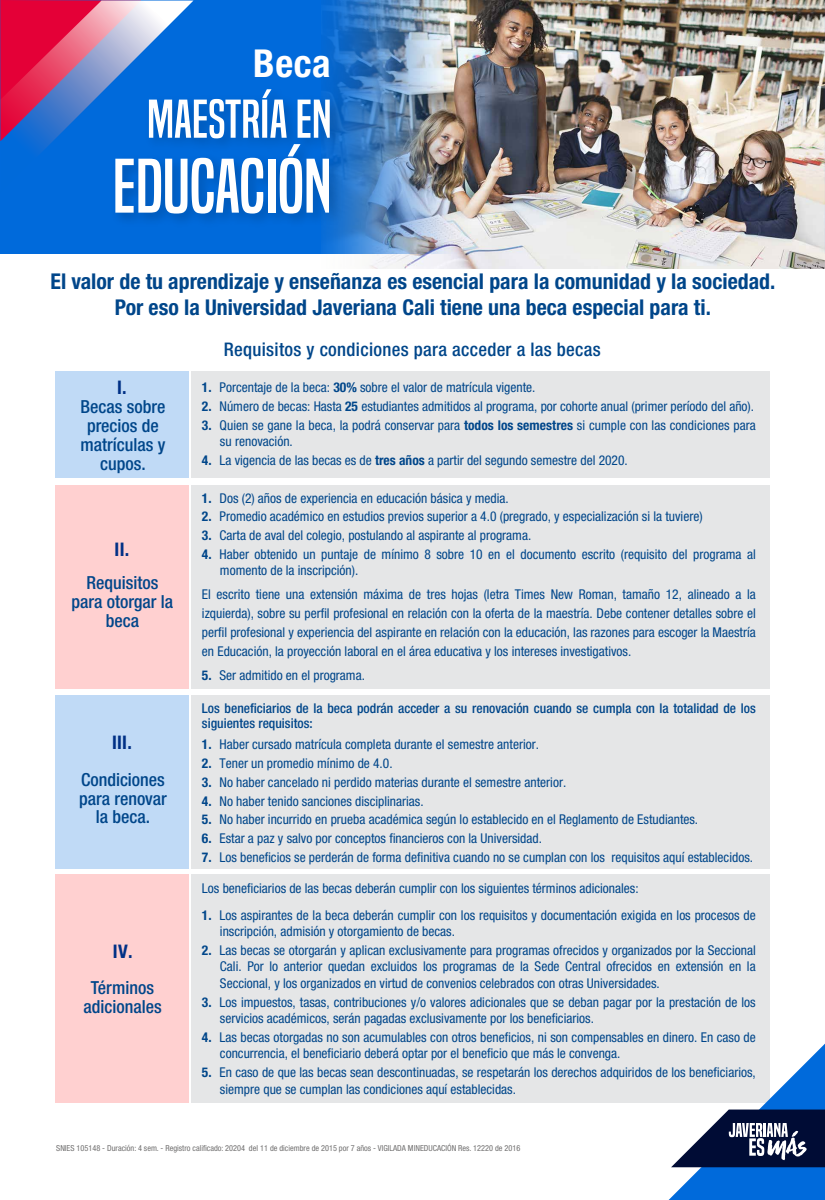
<style>
.page{position:relative;width:825px;height:1200px;background:#fff}
.page>*{position:absolute;margin:0;border:0;box-sizing:border-box;transform-origin:0 0}
.t1{font:71.25px "Built Titling Rg";color:#fff;scale:1.1 1}
.t2{font:50.4px "Built Titling Rg";color:#fff;scale:1.1 1}
.t3{font:700 condensed 38.55px "Helvetica Neue LT Std";color:#fff}
.t4{font:700 condensed 21.83px/26.2px "Helvetica Neue LT Std";color:#00468a;text-align:center}
.t5{font:500 condensed 18.75px "Helvetica Neue LT Std";letter-spacing:.015em;color:#00468a}
.t6{font:700 condensed 18.75px "Helvetica Neue LT Std";letter-spacing:.015em;color:#003086}
.t7{font:500 condensed 18px/18.8px "Helvetica Neue LT Std";color:#00468a;text-align:center}
.t8{font:condensed 13.5px/16.5px "Helvetica Neue LT Std";color:#00468a}
.t9{font:500 condensed 13.5px/15px "Helvetica Neue LT Std";color:#00468a}
.t10{font:condensed 8.25px "Helvetica Neue LT Std";color:#706f6f}
.s1{font-weight:700}
</style>
<div class="page">
<div style="left:0;top:0;width:825px;height:254px;background:#006adb"></div>
<img style="left:323px;top:0;width:502px;height:269px">
<img style="left:117px;top:81px;width:233px;height:168px">
<div style="left:191px;top:372px;width:578px;height:106px;background:#e5e6e7"></div>
<div style="left:56px;top:372px;width:133px;height:106px;background:#c0daf6"></div>
<div style="left:191px;top:485px;width:578px;height:204px;background:#e5e6e7"></div>
<div style="left:56px;top:485px;width:133px;height:204px;background:#ffd0d0"></div>
<div style="left:191px;top:874px;width:578px;height:229px;background:#e5e6e7"></div>
<div style="left:56px;top:874px;width:133px;height:229px;background:#ffd0d0"></div>
<div style="left:191px;top:695px;width:578px;height:174px;background:#e5e6e7"></div>
<div style="left:56px;top:695px;width:133px;height:174px;background:#c0daf6"></div>
<svg style="left:669px;top:1044px;width:156px;height:156px"></svg>
<svg style="left:0;top:0;width:194px;height:194px"></svg>
<h3 class="t3" style="left:253px;top:40px;width:79px">Beca</h3>
<h2 class="t2" style="left:147px;top:89px;width:169px">MAESTRÍA EN</h2>
<h1 class="t1" style="left:113px;top:144px;width:200px">EDUCACIÓN</h1>
<h3 class="t4" style="left:51px;top:268px;width:726px">El valor de tu aprendizaje y enseñanza es esencial para la comunidad y la sociedad.<br>Por eso la Universidad Javeriana Cali tiene una beca especial para ti.</h3>
<h3 class="t5" style="left:224px;top:339px;width:379px">Requisitos y condiciones para acceder a las becas</h3>
<h3 class="t6" style="left:117px;top:376px;width:11px">I.</h3>
<p class="t8" style="left:202px;top:379px;width:335px"><span class="s1">1.</span> Porcentaje de la beca: <span class="s1">30%</span> sobre el valor de matrícula vigente.</p>
<p class="t8" style="left:202px;top:398px;width:554px"><span class="s1">2.</span> Número de becas: Hasta <span class="s1">25</span> estudiantes admitidos al programa, por cohorte anual (primer período del año).</p>
<p class="t8" style="left:220px;top:417px;width:537px;text-indent:-18px"><span class="s1">3.</span> Quien se gane la beca, la podrá conservar para <span class="s1">todos los semestres</span> si cumple con las condiciones para su renovación.</p>
<p class="t8" style="left:202px;top:452px;width:427px"><span class="s1">4.</span> La vigencia de las becas es de <span class="s1">tres años</span> a partir del segundo semestre del 2020.</p>
<p class="t8" style="left:202px;top:489px;width:308px"><span class="s1">1.</span> Dos (2) años de experiencia en educación básica y media.</p>
<p class="t8" style="left:202px;top:508px;width:502px"><span class="s1">2.</span> Promedio académico en estudios previos superior a 4.0 (pregrado, y especialización si la tuviere)</p>
<p class="t8" style="left:202px;top:527px;width:331px"><span class="s1">3.</span> Carta de aval del colegio, postulando al aspirante al programa.</p>
<p class="t8" style="left:220px;top:546px;width:537px;text-indent:-18px"><span class="s1">4.</span> Haber obtenido un puntaje de mínimo 8 sobre 10 en el documento escrito (requisito del programa al momento de la inscripción).</p>
<p class="t8" style="left:202px;top:585px;width:555px;line-height:18.8px;text-align:justify">El escrito tiene una extensión máxima de tres hojas (letra Times New Roman, tamaño 12, alineado a la izquierda), sobre su perfil profesional en relación con la oferta de la maestría. Debe contener detalles sobre el perfil profesional y experiencia del aspirante en relación con la educación, las razones para escoger la Maestría en Educación, la proyección laboral en el área educativa y los intereses investigativos.</p>
<p class="t8" style="left:202px;top:666px;width:164px"><span class="s1">5.</span> Ser admitido en el programa.</p>
<h3 class="t7" style="left:81px;top:397px;width:86px">Becas sobre precios de matrículas y cupos.</h3>
<h3 class="t6" style="left:115px;top:538px;width:16px">II.</h3>
<h3 class="t7" style="left:72px;top:573px;width:103px">Requisitos para otorgar la beca</h3>
<h3 class="t6" style="left:112px;top:731px;width:21px">III.</h3>
<h3 class="t7" style="left:79px;top:770px;width:89px">Condiciones para renovar la beca.</h3>
<h3 class="t6" style="left:113px;top:940px;width:21px">IV.</h3>
<h3 class="t7" style="left:83px;top:978px;width:80px">Términos adicionales</h3>
<p class="t9" style="left:202px;top:701px;width:555px">Los beneficiarios de la beca podrán acceder a su renovación cuando se cumpla con la totalidad de los siguientes requisitos:</p>
<p class="t8" style="left:202px;top:736px;width:339px"><span class="s1">1.</span> Haber cursado matrícula completa durante el semestre anterior.</p>
<p class="t8" style="left:202px;top:755px;width:192px"><span class="s1">2.</span> Tener un promedio mínimo de 4.0.</p>
<p class="t8" style="left:202px;top:774px;width:366px"><span class="s1">3.</span> No haber cancelado ni perdido materias durante el semestre anterior.</p>
<p class="t8" style="left:202px;top:792px;width:223px"><span class="s1">4.</span> No haber tenido sanciones disciplinarias.</p>
<p class="t8" style="left:202px;top:811px;width:498px"><span class="s1">5.</span> No haber incurrido en prueba académica según lo establecido en el Reglamento de Estudiantes.</p>
<p class="t8" style="left:202px;top:830px;width:342px"><span class="s1">6.</span> Estar a paz y salvo por conceptos financieros con la Universidad.</p>
<p class="t8" style="left:202px;top:849px;width:553px"><span class="s1">7.</span> Los beneficios se perderán de forma definitiva cuando no se cumplan con los requisitos aquí establecidos.</p>
<p class="t8" style="left:202px;top:880px;width:438px">Los beneficiarios de las becas deberán cumplir con los siguientes términos adicionales:</p>
<p class="t8" style="left:220px;top:906px;width:537px;text-indent:-18px"><span class="s1">1.</span> Los aspirantes de la beca deberán cumplir con los requisitos y documentación exigida en los procesos de inscripción, admisión y otorgamiento de becas.</p>
<p class="t8" style="left:220px;top:942px;width:537px;text-align:justify;text-indent:-18px"><span class="s1">2.</span> Las becas se otorgarán y aplican exclusivamente para programas ofrecidos y organizados por la Seccional Cali. Por lo anterior quedan excluidos los programas de la Sede Central ofrecidos en extensión en la Seccional, y los organizados en virtud de convenios celebrados con otras Universidades.</p>
<p class="t8" style="left:220px;top:993px;width:537px;text-indent:-18px"><span class="s1">3.</span> Los impuestos, tasas, contribuciones y/o valores adicionales que se deban pagar por la prestación de los servicios académicos, serán pagadas exclusivamente por los beneficiarios.</p>
<p class="t8" style="left:220px;top:1029px;width:537px;text-indent:-18px"><span class="s1">4.</span> Las becas otorgadas no son acumulables con otros beneficios, ni son compensables en dinero. En caso de concurrencia, el beneficiario deberá optar por el beneficio que más le convenga.</p>
<p class="t8" style="left:220px;top:1064px;width:537px;text-indent:-18px"><span class="s1">5.</span> En caso de que las becas sean descontinuadas, se respetarán los derechos adquiridos de los beneficiarios, siempre que se cumplan las condiciones aquí establecidas.</p>
<p class="t10" style="left:56px;top:1143px;width:466px">SNIES 105148 - Duración: 4 sem. - Registro calificado: 20204 del 11 de diciembre de 2015 por 7 años - VIGILADA MINEDUCACIÓN Res. 12220 de 2016</p>
</div>
